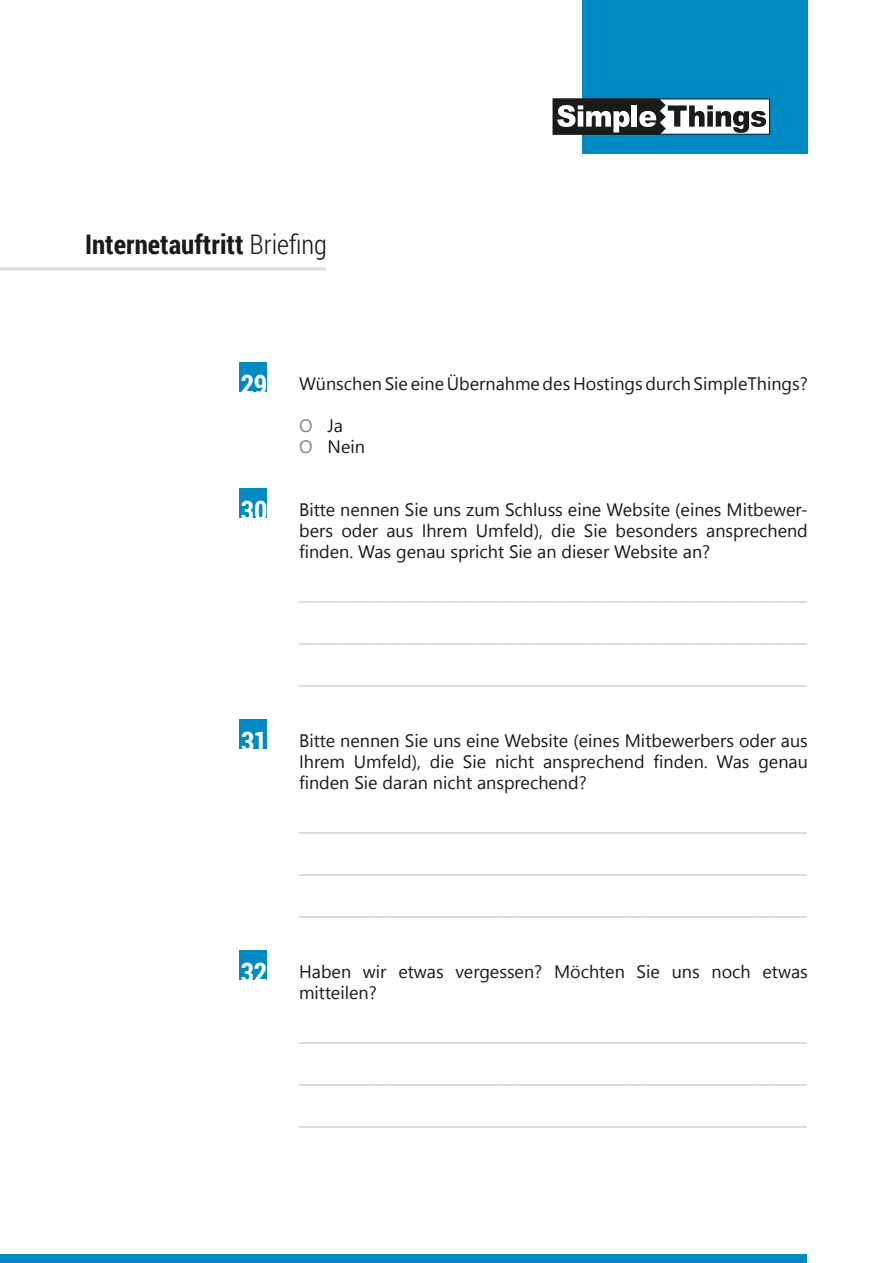
<style>
.page{position:relative;width:893px;height:1263px;background:#fff}
.page>*{position:absolute;margin:0;border:0;box-sizing:border-box;transform-origin:0 0}
.t1{font:700 27px "Roboto Condensed";color:#1a1a18}
.t2{font:700 27px "Roboto Condensed";letter-spacing:-.01em;color:#fff}
.t3{font:18px "Segoe UI";color:#c5c6c6}
.t4{font:18px/21px "Segoe UI";color:#1a1a18}
.s1{font-weight:300}
.s2{color:#878786}
</style>
<div class="page">
<div style="left:0;top:1254px;width:807px;height:9px;background:#008ac4"></div>
<div style="left:583px;top:1px;width:225px;height:153px;background:#008ac4"></div>
<svg style="left:553px;top:99px;width:213px;height:36px;background:#858585"></svg>
<hr style="left:0;top:267px;width:326px;height:3px;background:#dadada">
<div style="left:240px;top:362px;width:27px;height:30px;background:#008ac4"></div>
<div style="left:240px;top:488px;width:27px;height:30px;background:#008ac4"></div>
<div style="left:240px;top:719px;width:27px;height:30px;background:#008ac4"></div>
<div style="left:240px;top:950px;width:27px;height:30px;background:#008ac4"></div>
<h1 class="t1" style="left:85px;top:225px;width:243px">Internetauftritt <span class="s1">Briefing</span></h1>
<h1 class="t2" style="left:241px;top:365px;width:28px">29</h1>
<p class="t4" style="left:299px;top:373px;width:510px">Wünschen Sie eine Übernahme des Hostings durch SimpleThings?</p>
<p class="t4" style="left:299px;top:415px;width:67px"><span class="s2">O</span> Ja<br><span class="s2">O</span> Nein</p>
<h1 class="t2" style="left:241px;top:491px;width:28px">30</h1>
<p class="t4" style="left:299px;top:499px;width:510px;text-align:justify">Bitte nennen Sie uns zum Schluss eine Website (eines Mitbewer&shy;bers oder aus Ihrem Umfeld), die Sie besonders ansprechend finden. Was genau spricht Sie an dieser Website an?</p>
<p class="t3" style="left:299px;top:579px;width:509px">____________________________________________________________________</p>
<p class="t3" style="left:299px;top:621px;width:509px">____________________________________________________________________</p>
<p class="t3" style="left:299px;top:663px;width:509px">____________________________________________________________________</p>
<h1 class="t2" style="left:241px;top:722px;width:28px">31</h1>
<p class="t4" style="left:299px;top:730px;width:510px;text-align:justify">Bitte nennen Sie uns eine Website (eines Mitbewerbers oder aus Ihrem Umfeld), die Sie nicht ansprechend finden. Was genau finden Sie daran nicht ansprechend?</p>
<p class="t3" style="left:299px;top:810px;width:509px">____________________________________________________________________</p>
<p class="t3" style="left:299px;top:852px;width:509px">____________________________________________________________________</p>
<p class="t3" style="left:299px;top:894px;width:509px">____________________________________________________________________</p>
<h1 class="t2" style="left:241px;top:953px;width:28px">32</h1>
<p class="t4" style="left:299px;top:961px;width:510px">Haben wir etwas vergessen? Möchten Sie uns noch etwas mitteilen?</p>
<p class="t3" style="left:299px;top:1020px;width:509px">____________________________________________________________________</p>
<p class="t3" style="left:299px;top:1062px;width:509px">____________________________________________________________________</p>
<p class="t3" style="left:299px;top:1104px;width:509px">____________________________________________________________________</p>
</div>
